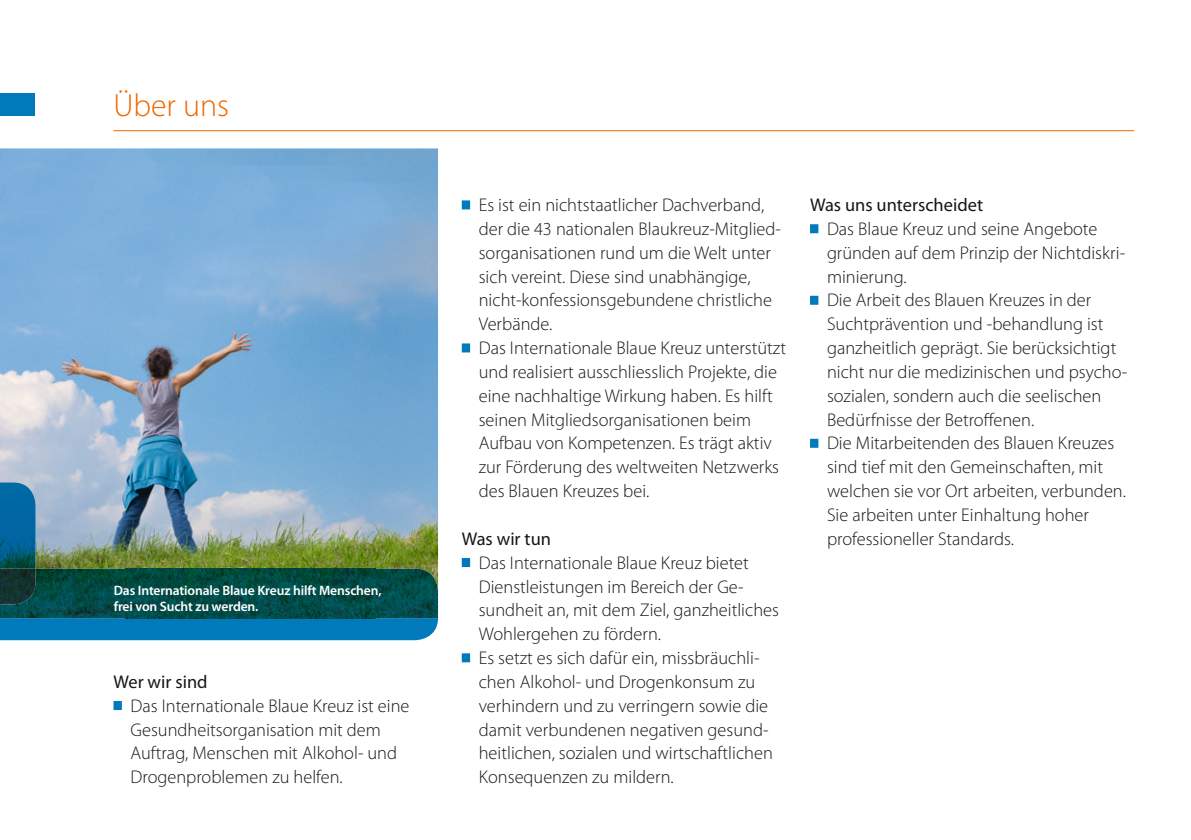
<style>
.page{position:relative;width:1191px;height:840px;background:#fff}
.page>*{position:absolute;margin:0;border:0;box-sizing:border-box;transform-origin:0 0}
.t1{font:300 32px "Myriad Pro";color:#ef6800}
.t2{font:300 18.4px/23.8px "Myriad Pro";color:#151616}
.t3{font:18.4px "Myriad Pro";color:#151616}
.t4{font:600 13.6px/16px "Myriad Pro";letter-spacing:-.01em;color:#fff}
</style>
<div class="page">
<div style="left:0;top:94px;width:34px;height:22px;background:#007abb"></div>
<div style="left:113px;top:700px;width:9px;height:9px;background:#007abb"></div>
<div style="left:462px;top:200px;width:8px;height:9px;background:#007abb"></div>
<div style="left:462px;top:343px;width:8px;height:9px;background:#007abb"></div>
<div style="left:462px;top:557px;width:8px;height:9px;background:#007abb"></div>
<div style="left:462px;top:653px;width:8px;height:9px;background:#007abb"></div>
<div style="left:810px;top:224px;width:8px;height:9px;background:#007abb"></div>
<div style="left:810px;top:295px;width:8px;height:9px;background:#007abb"></div>
<div style="left:810px;top:438px;width:8px;height:9px;background:#007abb"></div>
<img style="left:0;top:148px;width:438px;height:420px">
<hr style="left:113px;top:130px;width:1021px;height:1px;background:#ef6800">
<svg style="left:0;top:617px;width:438px;height:22px;background:#0277b3"></svg>
<img style="left:0;top:568px;width:438px;height:49px">
<img style="left:0;top:482px;width:36px;height:122px">
<h1 class="t1" style="left:113px;top:86px;width:117px">Über uns</h1>
<p class="t4" style="left:114px;top:581px;width:269px">Das Internationale Blaue Kreuz hilft Menschen, frei von Sucht zu werden.</p>
<p class="t3" style="left:113px;top:670px;width:96px">Wer wir sind</p>
<p class="t2" style="left:130px;top:693px;width:280px">Das Internationale Blaue Kreuz ist eine Gesundheitsorganisation mit dem Auftrag, Menschen mit Alkohol- und Drogenproblemen zu helfen.</p>
<p class="t2" style="left:479px;top:193px;width:309px">Es ist ein nichtstaatlicher Dachverband, der die 43 nationalen Blaukreuz-Mitglied&shy;sorganisationen rund um die Welt unter sich vereint. Diese sind unabhängige, nicht-konfessionsgebundene christliche Verbände.<br>Das Internationale Blaue Kreuz unterstützt und realisiert ausschliesslich Projekte, die eine nachhaltige Wirkung haben. Es hilft seinen Mitgliedsorganisationen beim Aufbau von Kompetenzen. Es trägt aktiv zur Förderung des weltweiten Netzwerks des Blauen Kreuzes bei.</p>
<p class="t3" style="left:462px;top:527px;width:91px">Was wir tun</p>
<p class="t2" style="left:479px;top:550px;width:302px">Das Internationale Blaue Kreuz bietet Dienstleistungen im Bereich der Ge&shy;sundheit an, mit dem Ziel, ganzheitliches Wohlergehen zu fördern.<br>Es setzt es sich dafür ein, missbräuchli&shy;chen Alkohol- und Drogenkonsum zu verhindern und zu verringern sowie die damit verbundenen negativen gesund&shy;heitlichen, sozialen und wirtschaftlichen Konsequenzen zu mildern.</p>
<p class="t3" style="left:810px;top:193px;width:174px">Was uns unterscheidet</p>
<p class="t2" style="left:827px;top:217px;width:302px">Das Blaue Kreuz und seine Angebote gründen auf dem Prinzip der Nichtdiskri&shy;minierung.<br>Die Arbeit des Blauen Kreuzes in der Suchtprävention und -behandlung ist ganzheitlich geprägt. Sie berücksichtigt nicht nur die medizinischen und psycho&shy;sozialen, sondern auch die seelischen Bedürfnisse der Betroffenen.<br>Die Mitarbeitenden des Blauen Kreuzes sind tief mit den Gemeinschaften, mit welchen sie vor Ort arbeiten, verbunden.<br>Sie arbeiten unter Einhaltung hoher professioneller Standards.</p>
</div>
